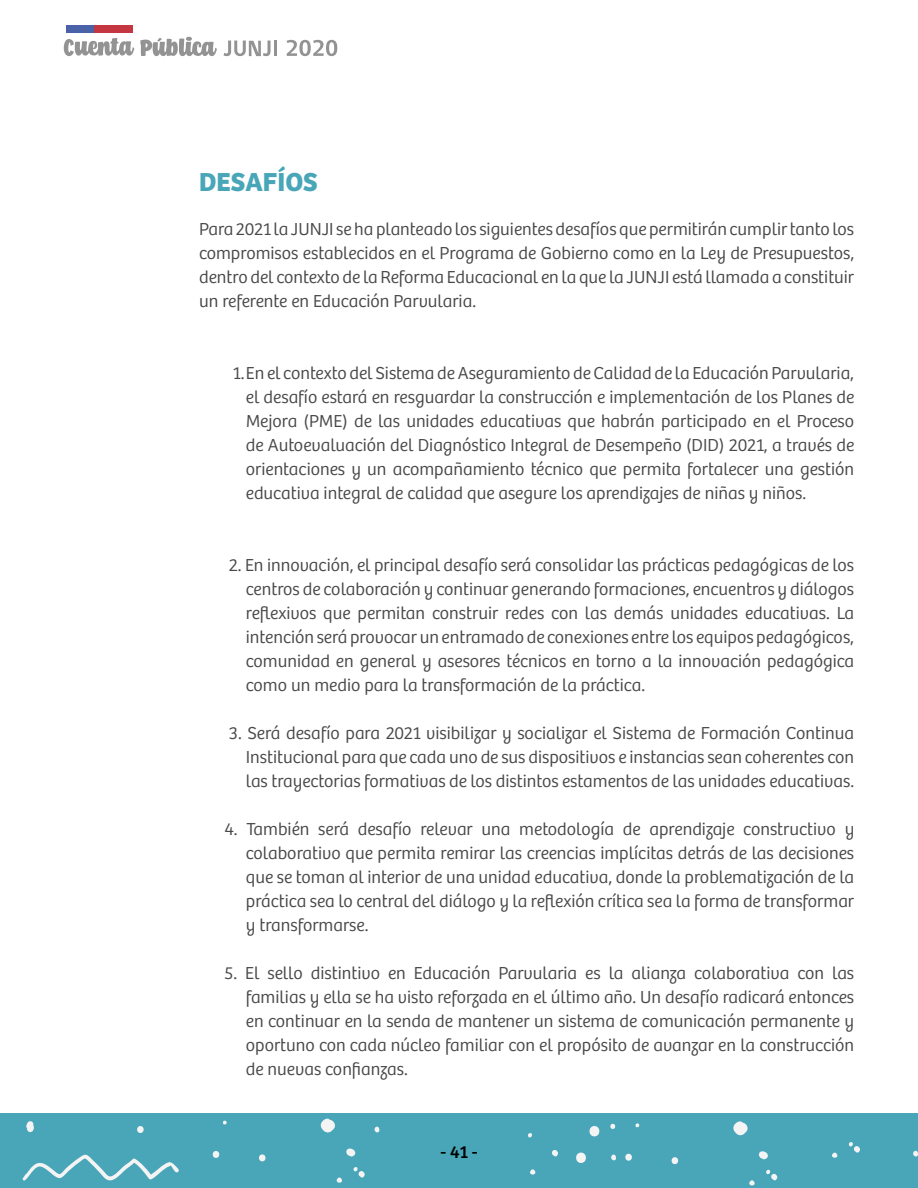
<style>
.page{position:relative;width:918px;height:1188px;background:#fff}
.page>*{position:absolute;margin:0;border:0;box-sizing:border-box;transform-origin:0 0}
.t1{font:700 27px "Bree";color:#48a6b8}
.t2{font:300 18px/24px "Bree";color:#484848;text-align:justify}
.t3{font:18px "Bree";color:#000}
</style>
<div class="page">
<div style="left:0;top:1114px;width:918px;height:74px;background:#48a6b8"></div>
<svg style="left:22px;top:1154px;width:157px;height:27px"></svg>
<svg style="left:576px;top:1153px;width:10px;height:10px"></svg>
<svg style="left:589px;top:1126px;width:11px;height:10px"></svg>
<svg style="left:610px;top:1124px;width:6px;height:5px"></svg>
<svg style="left:320px;top:1118px;width:15px;height:15px"></svg>
<svg style="left:346px;top:1148px;width:10px;height:9px"></svg>
<svg style="left:212px;top:1151px;width:8px;height:7px"></svg>
<svg style="left:259px;top:1154px;width:7px;height:7px"></svg>
<svg style="left:137px;top:1126px;width:7px;height:7px"></svg>
<svg style="left:353px;top:1167px;width:12px;height:11px"></svg>
<svg style="left:374px;top:1127px;width:6px;height:6px"></svg>
<svg style="left:26px;top:1121px;width:8px;height:11px"></svg>
<svg style="left:223px;top:1120px;width:4px;height:5px"></svg>
<svg style="left:336px;top:1177px;width:6px;height:6px"></svg>
<svg style="left:552px;top:1150px;width:6px;height:7px"></svg>
<svg style="left:528px;top:1133px;width:4px;height:5px"></svg>
<svg style="left:611px;top:1155px;width:5px;height:6px"></svg>
<svg style="left:530px;top:1169px;width:5px;height:6px"></svg>
<svg style="left:849px;top:1142px;width:11px;height:11px"></svg>
<svg style="left:913px;top:1151px;width:5px;height:6px"></svg>
<svg style="left:832px;top:1152px;width:5px;height:6px"></svg>
<svg style="left:733px;top:1121px;width:15px;height:15px"></svg>
<svg style="left:759px;top:1151px;width:9px;height:8px"></svg>
<svg style="left:625px;top:1154px;width:7px;height:7px"></svg>
<svg style="left:671px;top:1157px;width:8px;height:7px"></svg>
<svg style="left:766px;top:1170px;width:11px;height:11px"></svg>
<svg style="left:635px;top:1123px;width:5px;height:5px"></svg>
<svg style="left:749px;top:1180px;width:6px;height:6px"></svg>
<svg style="left:224px;top:41px;width:47px;height:15px"></svg>
<hr style="left:274px;top:41px;width:3px;height:15px;background:#939393">
<div style="left:93px;top:26px;width:40px;height:7px;background:#c43740"></div>
<div style="left:66px;top:26px;width:27px;height:7px;background:#4962a8"></div>
<svg style="left:64px;top:38px;width:70px;height:18px"></svg>
<svg style="left:140px;top:37px;width:77px;height:19px"></svg>
<svg style="left:287px;top:40px;width:50px;height:16px"></svg>
<h1 class="t1" style="left:199px;top:166px;width:120px">DESAFÍOS</h1>
<p class="t2" style="left:199px;top:217px;width:657px">Para 2021 la JUNJI se ha planteado los siguientes desafíos que permitirán cumplir tanto los compromisos establecidos en el Programa de Gobierno como en la Ley de Presupuestos, dentro del contexto de la Reforma Educacional en la que la JUNJI está llamada a constituir un referente en Educación Parvularia.</p>
<p class="t2" style="left:246px;top:361px;width:610px;text-indent:-13px">1.En el contexto del Sistema de Aseguramiento de Calidad de la Educación Parvularia, el desafío estará en resguardar la construcción e implementación de los Planes de Mejora (PME) de las unidades educativas que habrán participado en el Proceso de Autoevaluación del Diagnóstico Integral de Desempeño (DID) 2021, a través de orientaciones y un acompañamiento técnico que permita fortalecer una gestión educativa integral de calidad que asegure los aprendizajes de niñas y niños.</p>
<p class="t2" style="left:246px;top:553px;width:610px;text-indent:-17px">2. En innovación, el principal desafío será consolidar las prácticas pedagógicas de los centros de colaboración y continuar generando formaciones, encuentros y diálogos reflexivos que permitan construir redes con las demás unidades educativas. La intención será provocar un entramado de conexiones entre los equipos pedagógicos, comunidad en general y asesores técnicos en torno a la innovación pedagógica como un medio para la transformación de la práctica.</p>
<p class="t2" style="left:246px;top:721px;width:610px;text-indent:-17px">3. Será desafío para 2021 visibilizar y socializar el Sistema de Formación Continua Institucional para que cada uno de sus dispositivos e instancias sean coherentes con las trayectorias formativas de los distintos estamentos de las unidades educativas.</p>
<p class="t2" style="left:246px;top:817px;width:610px;text-indent:-21px">4. También será desafío relevar una metodología de aprendizaje constructivo y colaborativo que permita remirar las creencias implícitas detrás de las decisiones que se toman al interior de una unidad educativa, donde la problematización de la práctica sea lo central del diálogo y la reflexión crítica sea la forma de transformar y transformarse.</p>
<p class="t2" style="left:246px;top:961px;width:610px;text-indent:-21px">5. El sello distintivo en Educación Parvularia es la alianza colaborativa con las familias y ella se ha visto reforzada en el último año. Un desafío radicará entonces en continuar en la senda de mantener un sistema de comunicación permanente y oportuno con cada núcleo familiar con el propósito de avanzar en la construcción de nuevas confianzas.</p>
<p class="t3" style="left:441px;top:1141px;width:38px">- 41 -</p>
</div>
